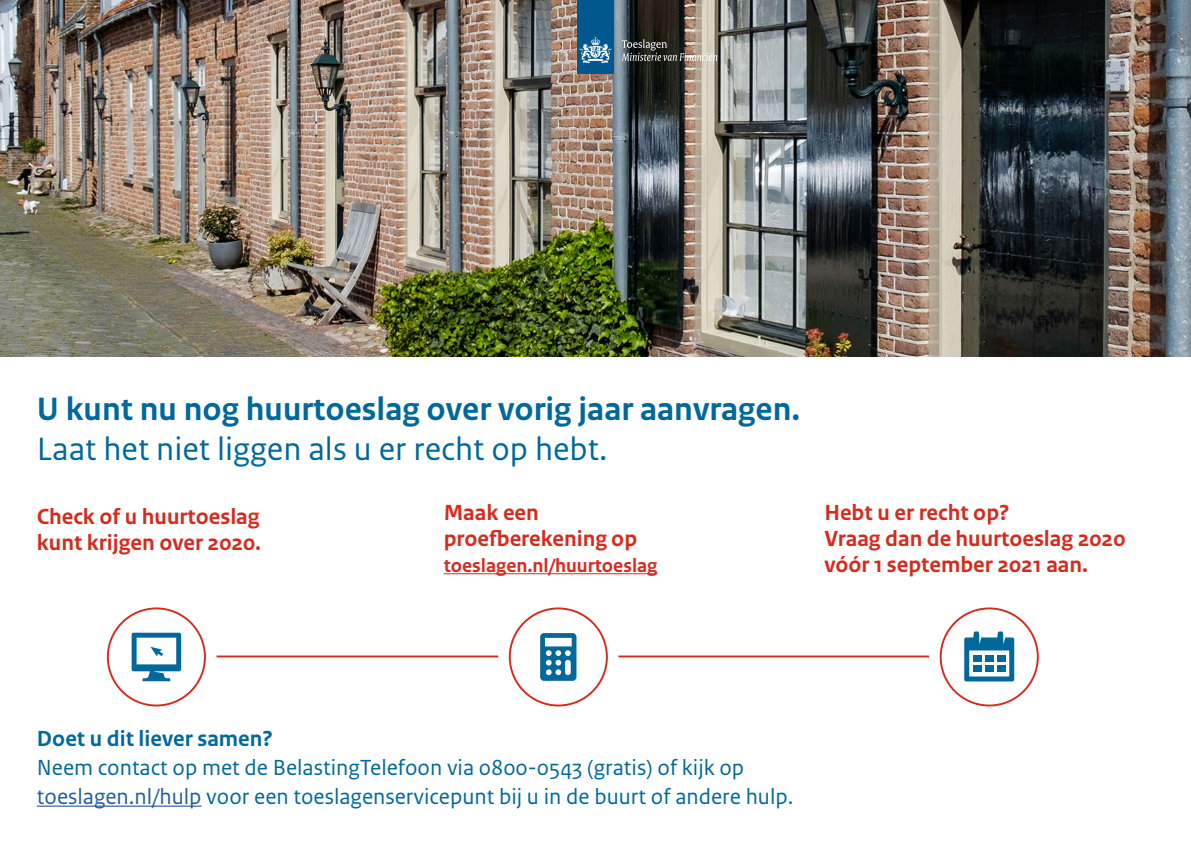
<style>
.page{position:relative;width:1191px;height:842px;background:#fff}
.page>*{position:absolute;margin:0;border:0;box-sizing:border-box;transform-origin:0 0}
.t1{font:700 34px/40px "Rijksoverheid Sans Text";color:#01689b}
.Body_blauw{font:23px/29px "Rijksoverheid Sans Text";color:#01689b}
.Body_rood{font:700 23px/25.7px "Rijksoverheid Sans Text";color:#d52b1e}
.t2{font:700 23px "Rijksoverheid Sans Text";color:#01689b}
.Body_rood-2{font:700 20px "Rijksoverheid Sans Text";color:#d52b1e}
.s1{font-weight:400}
.s2{color:#275b9b}
</style>
<div class="page">
<img style="left:0;top:0;width:1191px;height:356px">
<hr style="left:37px;top:805px;width:164px;height:2px;background:#275b9b">
<hr style="left:444px;top:573px;width:213px;height:1px;background:#d52b1e">
<hr style="left:183px;top:655px;width:806px;height:2px;background:#d52b1e">
<div style="left:498px;top:597px;width:120px;height:120px;border:12px solid #fff;border-radius:50%"></div>
<div style="left:510px;top:608px;width:97px;height:97px;background:#fff;border-radius:50%"></div>
<svg style="left:540px;top:633px;width:36px;height:48px"></svg>
<div style="left:509px;top:607px;width:99px;height:99px;border:2px solid #d52b1e;border-radius:50%"></div>
<div style="left:96px;top:597px;width:120px;height:120px;border:12px solid #fff;border-radius:50%"></div>
<div style="left:108px;top:608px;width:97px;height:97px;background:#fff;border-radius:50%"></div>
<svg style="left:132px;top:633px;width:49px;height:48px"></svg>
<div style="left:107px;top:607px;width:99px;height:99px;border:2px solid #d52b1e;border-radius:50%"></div>
<div style="left:929px;top:597px;width:120px;height:120px;border:12px solid #fff;border-radius:50%"></div>
<div style="left:940px;top:608px;width:97px;height:97px;background:#fff;border-radius:50%"></div>
<div style="left:939px;top:607px;width:99px;height:99px;border:2px solid #d52b1e;border-radius:50%"></div>
<svg style="left:964px;top:631px;width:50px;height:50px"></svg>
<div style="left:973px;top:655px;width:8px;height:6px;background:#01689b"></div>
<div style="left:985px;top:655px;width:8px;height:6px;background:#01689b"></div>
<div style="left:997px;top:655px;width:8px;height:6px;background:#01689b"></div>
<div style="left:973px;top:665px;width:8px;height:6px;background:#01689b"></div>
<div style="left:985px;top:665px;width:8px;height:6px;background:#01689b"></div>
<div style="left:997px;top:665px;width:8px;height:6px;background:#01689b"></div>
<div style="left:577px;top:0;width:37px;height:74px;background:#00588e"></div>
<svg style="left:579px;top:37px;width:32px;height:27px"></svg>
<svg style="left:622px;top:39px;width:95px;height:22px"></svg>
<h1 class="t1" style="left:37px;top:389px;width:765px">U kunt nu nog huurtoeslag over vorig jaar aanvragen.<br><span class="s1">Laat het niet liggen als u er recht op hebt.</span></h1>
<p class="Body_rood" style="left:37px;top:504px;width:226px">Check of u huurtoeslag kunt krijgen over 2020.</p>
<p class="Body_rood" style="left:444px;top:500px;width:195px">Maak een proefberekening op</p>
<p class="Body_rood-2" style="left:444px;top:554px;width:215px">toeslagen.nl/huurtoeslag</p>
<p class="Body_rood" style="left:824px;top:500px;width:302px">Hebt u er recht op?<br>Vraag dan de huurtoeslag 2020 vóór 1 september 2021 aan.</p>
<h2 class="t2" style="left:37px;top:725px;width:238px">Doet u dit liever samen?</h2>
<p class="Body_blauw" style="left:37px;top:753px;width:758px">Neem contact op met de BelastingTelefoon via 0800-0543 (gratis) of kijk op <span class="s2">toeslagen.nl/hulp</span> voor een toeslagenservicepunt bij u in de buurt of andere hulp.</p>
</div>
